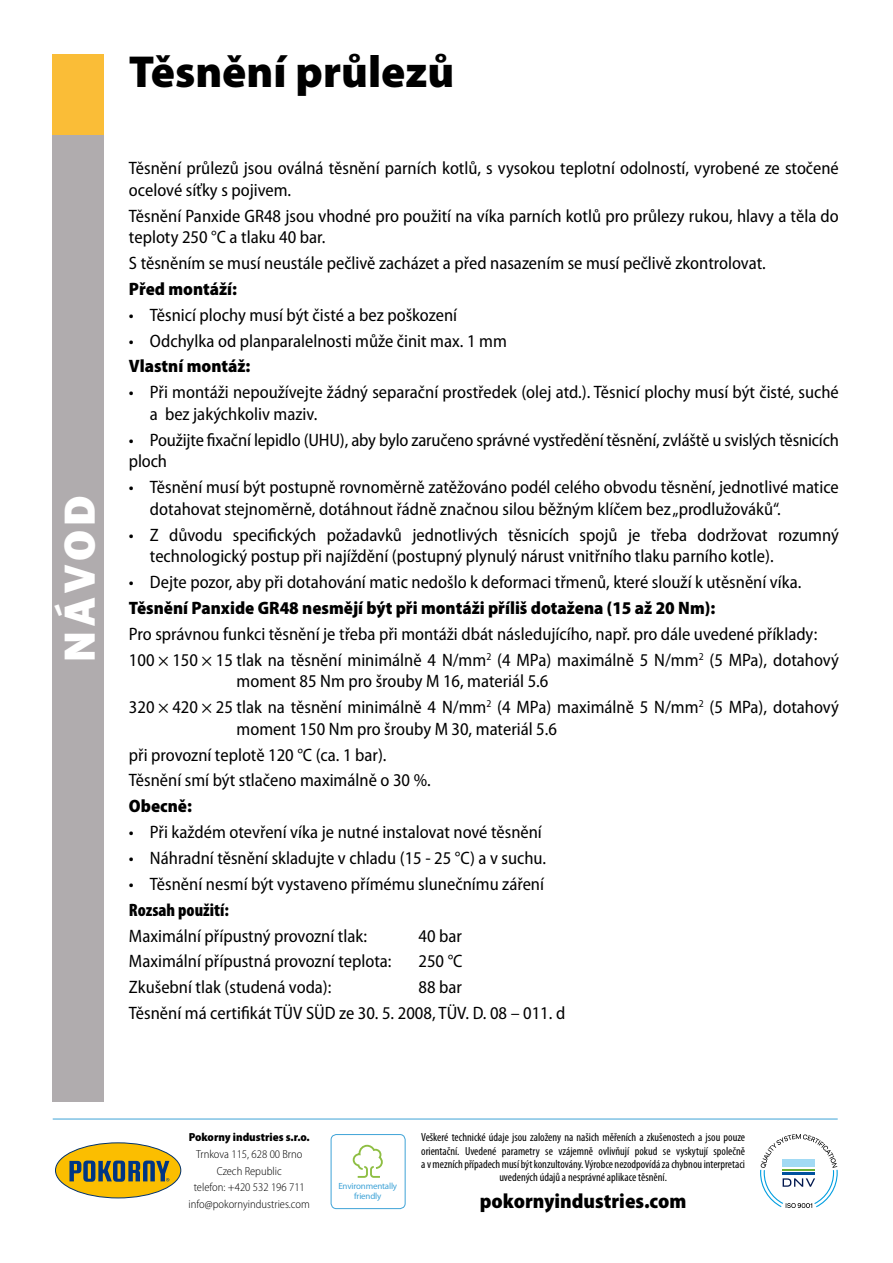
<style>
.page{position:relative;width:893px;height:1263px;background:#fff}
.page>*{position:absolute;margin:0;border:0;box-sizing:border-box;transform-origin:0 0}
.t1{font:900 45px "Myriad Pro";color:#000}
.t2{font:45px "Franklin Got Itc TEE Heav";letter-spacing:.1em;color:#fff}
.t3{font:900 semi-condensed 20.7px "Myriad Pro";color:#000}
.t4{font:semi-condensed 18px/21.6px "Myriad Pro";color:#000}
.t5{font:900 semi-condensed 18px "Myriad Pro";color:#000}
.t6{font:900 condensed 18px "Myriad Pro";color:#000}
.t7{font:condensed 11.7px/13.4px "Myriad Pro";color:#000;text-align:center}
.t8{font:300 semi-condensed 11.7px/16.6px "Myriad Pro";color:#000;text-align:center}
.t9{font:900 semi-condensed 11.7px "Myriad Pro";color:#000}
.t10{font:9px/9.1px "Myriad Pro";letter-spacing:-.02em;color:#3fa3d7;text-align:center}
</style>
<div class="page">
<hr style="left:53px;top:1119px;width:785px;height:1px;background:#3fa3d7">
<svg style="left:760px;top:1134px;width:78px;height:74px"></svg>
<div style="left:52px;top:134px;width:51px;height:967px;background:#b0acae"></div>
<div style="left:52px;top:54px;width:51px;height:80px;background:#fabd37"></div>
<div style="left:56px;top:1143px;width:125px;height:55px;background:#fbbe00;border-radius:50%"></div>
<div style="left:55px;top:1142px;width:126px;height:56px;border:1px solid #00316d;border-radius:50%"></div>
<svg style="left:69px;top:1160px;width:100px;height:22px"></svg>
<svg style="left:352px;top:1144px;width:31px;height:34px"></svg>
<div style="left:331px;top:1134px;width:75px;height:75px;border:1px solid #3fa3d7;border-radius:5px"></div>
<h1 class="t2" style="left:54px;top:662px;width:168px;rotate:-90deg">NÁVOD</h1>
<h1 class="t1" style="left:129px;top:46px;width:327px">Těsnění průlezů</h1>
<p class="t4" style="left:129px;top:158px;width:711px">Těsnění průlezů jsou oválná těsnění parních kotlů, s vysokou teplotní odolností, vyrobené ze stočené ocelové síťky s pojivem.</p>
<p class="t4" style="left:129px;top:205px;width:711px">Těsnění Panxide GR48 jsou vhodné pro použití na víka parních kotlů pro průlezy rukou, hlavy a těla do teploty 250 °C a tlaku 40 bar.</p>
<p class="t4" style="left:129px;top:253px;width:638px">S těsněním se musí neustále pečlivě zacházet a před nasazením se musí pečlivě zkontrolovat.</p>
<p class="t5" style="left:129px;top:279px;width:110px">Před montáží:</p>
<p class="t4" style="left:129px;top:304px;width:330px">• Těsnicí plochy musí být čisté a bez poškození</p>
<p class="t4" style="left:129px;top:330px;width:379px">• Odchylka od planparalelnosti může činit max. 1 mm</p>
<p class="t5" style="left:129px;top:356px;width:123px">Vlastní montáž:</p>
<p class="t4" style="left:150px;top:382px;width:690px;text-indent:-21px">• Při montáži nepoužívejte žádný separační prostředek (olej atd.). Těsnicí plochy musí být čisté, suché a bez jakýchkoliv maziv.</p>
<p class="t4" style="left:129px;top:429px;width:711px">• Použijte fixační lepidlo (UHU), aby bylo zaručeno správné vystředění těsnění, zvláště u svislých těsnicích ploch</p>
<p class="t4" style="left:150px;top:477px;width:690px;text-indent:-21px">• Těsnění musí být postupně rovnoměrně zatěžováno podél celého obvodu těsnění, jednotlivé matice dotahovat stejnoměrně, dotáhnout řádně značnou silou běžným klíčem bez„prodlužováků“.</p>
<p class="t4" style="left:150px;top:524px;width:690px;text-indent:-21px">• Z důvodu specifických požadavků jednotlivých těsnicích spojů je třeba dodržovat rozumný technologický postup při najíždění (postupný plynulý nárust vnitřního tlaku parního kotle).</p>
<p class="t4" style="left:129px;top:572px;width:674px">• Dejte pozor, aby při dotahování matic nedošlo k deformaci třmenů, které slouží k utěsnění víka.</p>
<p class="t5" style="left:129px;top:598px;width:588px">Těsnění Panxide GR48 nesmějí být při montáži příliš dotažena (15 až 20 Nm):</p>
<p class="t4" style="left:129px;top:621px;width:711px;line-height:25.8px">Pro správnou funkci těsnění je třeba při montáži dbát následujícího, např. pro dále uvedené příklady:<br>100 × 150 × 15 tlak na těsnění minimálně 4 N/mm<sup>2</sup> (4 MPa) maximálně 5 N/mm<sup>2</sup> (5 MPa), dotahový</p>
<p class="t4" style="left:129px;top:669px;width:711px;line-height:25.8px;text-indent:107px">moment 85 Nm pro šrouby M 16, materiál 5.6<br>320 × 420 × 25 tlak na těsnění minimálně 4 N/mm<sup>2</sup> (4 MPa) maximálně 5 N/mm<sup>2</sup> (5 MPa), dotahový</p>
<p class="t4" style="left:129px;top:716px;width:430px;line-height:25.8px;text-indent:107px">moment 150 Nm pro šrouby M 30, materiál 5.6 při provozní teplotě 120 °C (ca. 1 bar).<br>Těsnění smí být stlačeno maximálně o 30 %.</p>
<p class="t5" style="left:129px;top:796px;width:65px">Obecně:</p>
<p class="t4" style="left:129px;top:822px;width:414px">• Při každém otevření víka je nutné instalovat nové těsnění</p>
<p class="t4" style="left:129px;top:847px;width:419px">• Náhradní těsnění skladujte v chladu (15 - 25 °C) a v suchu.</p>
<p class="t4" style="left:129px;top:873px;width:417px">• Těsnění nesmí být vystaveno přímému slunečnímu záření</p>
<p class="t6" style="left:129px;top:900px;width:102px">Rozsah použití:</p>
<p class="t4" style="left:129px;top:925px;width:240px">Maximální přípustný provozní tlak:</p>
<p class="t4" style="left:418px;top:925px;width:45px">40 bar</p>
<p class="t4" style="left:129px;top:951px;width:264px">Maximální přípustná provozní teplota:</p>
<p class="t4" style="left:418px;top:951px;width:46px">250 °C</p>
<p class="t4" style="left:129px;top:977px;width:204px">Zkušební tlak (studená voda):</p>
<p class="t4" style="left:129px;top:975px;width:438px;line-height:25.8px;text-indent:289px">88 bar<br>Těsnění má certifikát TÜV SÜD ze 30. 5. 2008, TÜV. D. 08 – 011. d</p>
<p class="t9" style="left:189px;top:1131px;width:123px">Pokorny industries s.r.o.</p>
<p class="t8" style="left:189px;top:1146px;width:123px">Trnkova 115, 628 00 Brno<br>Czech Republic<br>telefon: +420 532 196 711 info@pokornyindustries.com</p>
<p class="t10" style="left:338px;top:1182px;width:60px">Environmentally friendly</p>
<p class="t7" style="left:421px;top:1131px;width:325px">Veškeré technické údaje jsou založeny na našich měřeních a zkušenostech a jsou pouze orientační. Uvedené parametry se vzájemně ovlivňují pokud se vyskytují společně a v mezních případech musí být konzultovány. Výrobce nezodpovídá za chybnou interpretaci uvedených údajů a nesprávné aplikace těsnění.</p>
<p class="t3" style="left:480px;top:1189px;width:208px">pokornyindustries.com</p>
</div>
